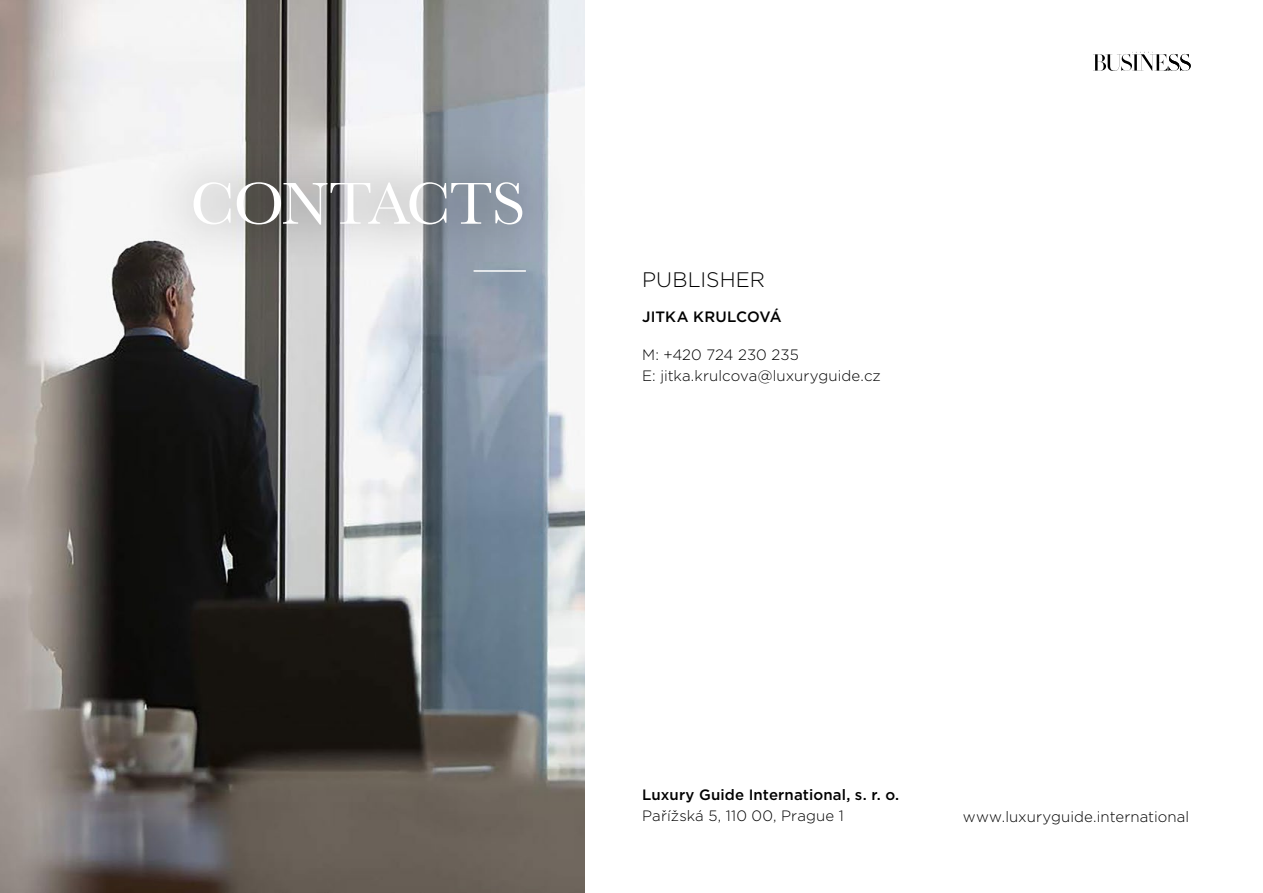
<style>
.page{position:relative;width:1263px;height:893px;background:#fff}
.page>*{position:absolute;margin:0;border:0;box-sizing:border-box;transform-origin:0 0}
.t1{font:61.5px "Baskerville";letter-spacing:-.015em;color:#fff}
.t2{font:300 21px "Gotham";color:#000}
.t3{font:300 15px/21px "Gotham";letter-spacing:.005em;color:#000}
.t4{font:500 15px "Gotham";letter-spacing:.005em;color:#000}
</style>
<div class="page">
<img style="left:0;top:0;width:585px;height:893px">
<div style="left:144px;top:131px;width:426px;height:190px;background:#000;opacity:.75"></div>
<hr style="left:474px;top:270px;width:52px;height:2px;background:#fff">
<svg style="left:1093px;top:52px;width:98px;height:19px"></svg>
<h1 class="t1" style="left:190px;top:165px;width:336px">CONTACTS</h1>
<h2 class="t2" style="left:642px;top:266px;width:124px">PUBLISHER</h2>
<p class="t4" style="left:642px;top:306px;width:141px">JITKA KRULCOVÁ</p>
<p class="t3" style="left:642px;top:343px;width:240px">M: +420 724 230 235<br>E: jitka.krulcova@luxuryguide.cz</p>
<p class="t4" style="left:642px;top:785px;width:259px">Luxury Guide International, s. r. o.</p>
<p class="t3" style="left:642px;top:805px;width:203px">Pařížská 5, 110 00, Prague 1</p>
<p class="t3" style="left:963px;top:806px;width:228px">www.luxuryguide.international</p>
</div>
